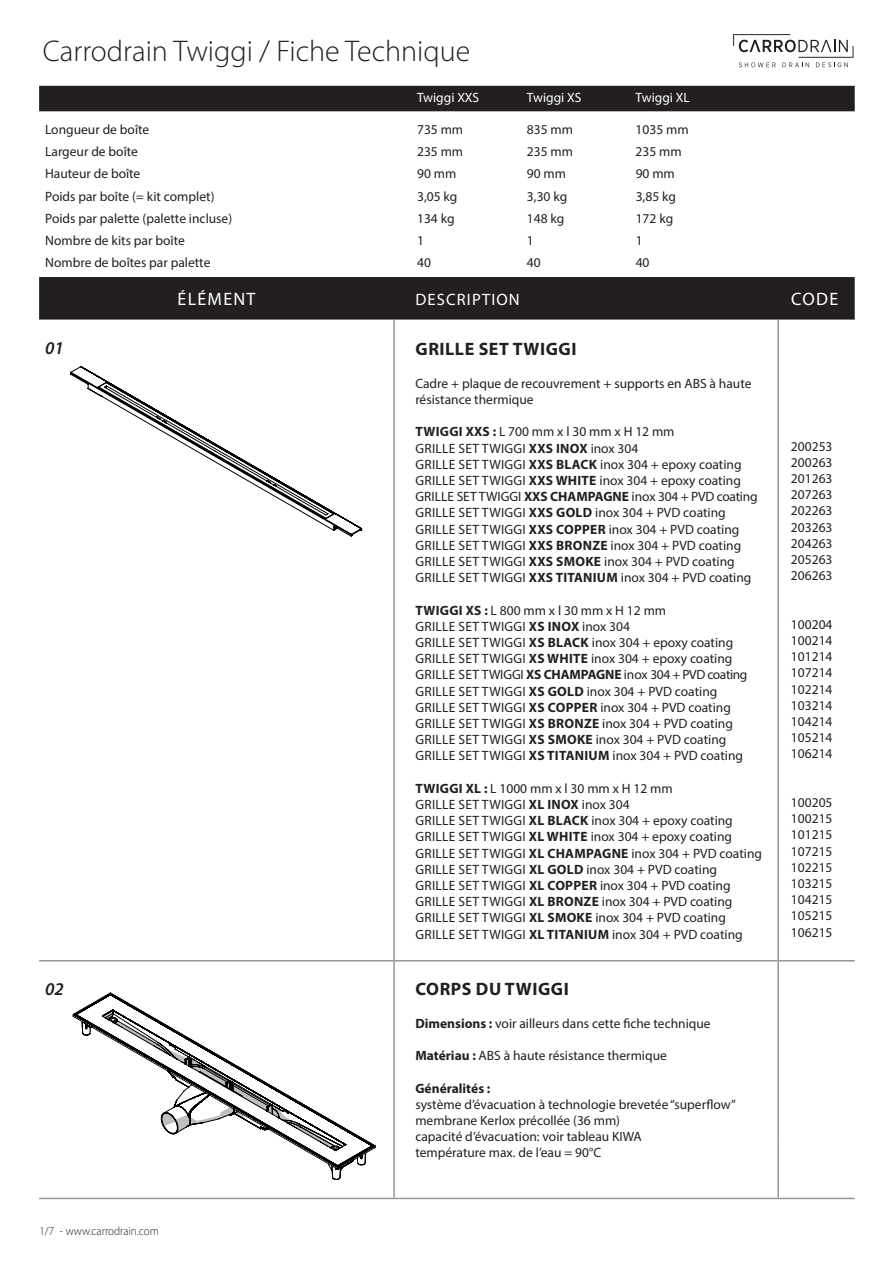
<style>
.page{position:relative;width:893px;height:1263px;background:#fff}
.page>*{position:absolute;margin:0;border:0;box-sizing:border-box;transform-origin:0 0}
.t1{font:300 30px "Myriad Pro";color:#231f20}
.t2{font:700 18px "Myriad Pro";letter-spacing:.03em;color:#231f20}
.t3{font:18px "Myriad Pro";letter-spacing:.07em;color:#fff}
.t4{font:italic 600 18px "Myriad Pro";color:#231f20}
.t5{font:16.5px "Myriad Pro";letter-spacing:.07em;color:#fff}
.t6{font:13.5px/16.2px "Myriad Pro";color:#231f20}
.t7{font:13.5px "Myriad Pro";color:#fff}
.t8{font:700 13.5px "Myriad Pro";color:#231f20}
.t9{font:300 12px "Myriad Pro";color:#231f20;scale:.93 1}
.s1{font-weight:700}
</style>
<div class="page">
<div style="left:39px;top:277px;width:816px;height:43px;background:#231f20"></div>
<hr style="left:393px;top:320px;width:2px;height:640px;background:#939598">
<hr style="left:777px;top:320px;width:2px;height:640px;background:#939598">
<hr style="left:39px;top:960px;width:355px;height:1px;background:#939598">
<hr style="left:394px;top:960px;width:384px;height:1px;background:#939598">
<hr style="left:393px;top:961px;width:2px;height:182px;background:#939598">
<hr style="left:777px;top:961px;width:2px;height:182px;background:#939598">
<hr style="left:393px;top:1143px;width:2px;height:55px;background:#939598">
<hr style="left:777px;top:1143px;width:2px;height:55px;background:#939598">
<hr style="left:778px;top:960px;width:77px;height:1px;background:#939598">
<hr style="left:39px;top:1198px;width:355px;height:1px;background:#939598">
<hr style="left:394px;top:1198px;width:384px;height:1px;background:#939598">
<hr style="left:778px;top:1198px;width:77px;height:1px;background:#939598">
<div style="left:39px;top:86px;width:816px;height:25px;background:#231f20"></div>
<svg style="left:88px;top:386px;width:274px;height:151px"></svg>
<svg style="left:73px;top:994px;width:302px;height:186px"></svg>
<svg style="left:733px;top:34px;width:120px;height:33px"></svg>
<h1 class="t1" style="left:43px;top:33px;width:429px">Carrodrain Twiggi / Fiche Technique</h1>
<p class="t7" style="left:417px;top:89px;width:64px">Twiggi XXS</p>
<p class="t7" style="left:527px;top:89px;width:56px">Twiggi XS</p>
<p class="t7" style="left:636px;top:89px;width:56px">Twiggi XL</p>
<p class="t6" style="left:45px;top:121px;width:106px">Longueur de boîte</p>
<p class="t6" style="left:417px;top:121px;width:48px">735 mm</p>
<p class="t6" style="left:527px;top:121px;width:48px">835 mm</p>
<p class="t6" style="left:636px;top:121px;width:55px">1035 mm</p>
<p class="t6" style="left:45px;top:143px;width:94px">Largeur de boîte</p>
<p class="t6" style="left:417px;top:143px;width:48px">235 mm</p>
<p class="t6" style="left:527px;top:143px;width:48px">235 mm</p>
<p class="t6" style="left:636px;top:143px;width:48px">235 mm</p>
<p class="t6" style="left:45px;top:166px;width:97px">Hauteur de boîte</p>
<p class="t6" style="left:417px;top:166px;width:41px">90 mm</p>
<p class="t6" style="left:527px;top:166px;width:41px">90 mm</p>
<p class="t6" style="left:636px;top:166px;width:41px">90 mm</p>
<p class="t6" style="left:45px;top:188px;width:171px">Poids par boîte (= kit complet)</p>
<p class="t6" style="left:417px;top:188px;width:42px">3,05 kg</p>
<p class="t6" style="left:527px;top:188px;width:42px">3,30 kg</p>
<p class="t6" style="left:636px;top:188px;width:42px">3,85 kg</p>
<p class="t6" style="left:45px;top:210px;width:189px">Poids par palette (palette incluse)</p>
<p class="t6" style="left:417px;top:210px;width:39px">134 kg</p>
<p class="t6" style="left:527px;top:210px;width:39px">148 kg</p>
<p class="t6" style="left:636px;top:210px;width:39px">172 kg</p>
<p class="t6" style="left:45px;top:232px;width:141px">Nombre de kits par boîte</p>
<p class="t6" style="left:417px;top:232px;width:8px">1</p>
<p class="t6" style="left:527px;top:232px;width:8px">1</p>
<p class="t6" style="left:636px;top:232px;width:8px">1</p>
<p class="t6" style="left:45px;top:254px;width:167px">Nombre de boîtes par palette</p>
<p class="t6" style="left:417px;top:254px;width:15px">40</p>
<p class="t6" style="left:527px;top:254px;width:15px">40</p>
<p class="t6" style="left:636px;top:254px;width:15px">40</p>
<h2 class="t3" style="left:178px;top:288px;width:79px">ÉLÉMENT</h2>
<p class="t5" style="left:415px;top:289px;width:106px">DESCRIPTION</p>
<h2 class="t3" style="left:791px;top:288px;width:49px">CODE</h2>
<h2 class="t4" style="left:45px;top:337px;width:20px">01</h2>
<h2 class="t2" style="left:415px;top:337px;width:163px">GRILLE SET TWIGGI</h2>
<p class="t6" style="left:415px;top:375px;width:338px">Cadre + plaque de recouvrement + supports en ABS à haute résistance thermique</p>
<p class="t6" style="left:415px;top:423px;width:344px"><span class="s1">TWIGGI XXS :</span> L 700 mm x l 30 mm x H 12 mm<br>GRILLE SET TWIGGI <span class="s1">XXS INOX</span> inox 304<br>GRILLE SET TWIGGI <span class="s1">XXS BLACK</span> inox 304 + epoxy coating GRILLE SET TWIGGI <span class="s1">XXS WHITE</span> inox 304 + epoxy coating GRILLE SET TWIGGI <span class="s1">XXS CHAMPAGNE</span> inox 304 + PVD coating GRILLE SET TWIGGI <span class="s1">XXS GOLD</span> inox 304 + PVD coating GRILLE SET TWIGGI <span class="s1">XXS COPPER</span> inox 304 + PVD coating GRILLE SET TWIGGI <span class="s1">XXS BRONZE</span> inox 304 + PVD coating GRILLE SET TWIGGI <span class="s1">XXS SMOKE</span> inox 304 + PVD coating GRILLE SET TWIGGI <span class="s1">XXS TITANIUM</span> inox 304 + PVD coating</p>
<p class="t6" style="left:415px;top:602px;width:333px"><span class="s1">TWIGGI XS :</span> L 800 mm x l 30 mm x H 12 mm<br>GRILLE SET TWIGGI <span class="s1">XS INOX</span> inox 304<br>GRILLE SET TWIGGI <span class="s1">XS BLACK</span> inox 304 + epoxy coating GRILLE SET TWIGGI <span class="s1">XS WHITE</span> inox 304 + epoxy coating GRILLE SET TWIGGI <span class="s1">XS CHAMPAGNE</span> inox 304 + PVD coating GRILLE SET TWIGGI <span class="s1">XS GOLD</span> inox 304 + PVD coating GRILLE SET TWIGGI <span class="s1">XS COPPER</span> inox 304 + PVD coating GRILLE SET TWIGGI <span class="s1">XS BRONZE</span> inox 304 + PVD coating GRILLE SET TWIGGI <span class="s1">XS SMOKE</span> inox 304 + PVD coating GRILLE SET TWIGGI <span class="s1">XS TITANIUM</span> inox 304 + PVD coating</p>
<p class="t6" style="left:415px;top:780px;width:348px"><span class="s1">TWIGGI XL :</span> L 1000 mm x l 30 mm x H 12 mm<br>GRILLE SET TWIGGI <span class="s1">XL INOX</span> inox 304<br>GRILLE SET TWIGGI <span class="s1">XL BLACK</span> inox 304 + epoxy coating GRILLE SET TWIGGI <span class="s1">XL WHITE</span> inox 304 + epoxy coating GRILLE SET TWIGGI <span class="s1">XL CHAMPAGNE</span> inox 304 + PVD coating GRILLE SET TWIGGI <span class="s1">XL GOLD</span> inox 304 + PVD coating<br>GRILLE SET TWIGGI <span class="s1">XL COPPER</span> inox 304 + PVD coating GRILLE SET TWIGGI <span class="s1">XL BRONZE</span> inox 304 + PVD coating GRILLE SET TWIGGI <span class="s1">XL SMOKE</span> inox 304 + PVD coating GRILLE SET TWIGGI <span class="s1">XL TITANIUM</span> inox 304 + PVD coating</p>
<h2 class="t4" style="left:45px;top:978px;width:20px">02</h2>
<h2 class="t2" style="left:415px;top:977px;width:155px">CORPS DU TWIGGI</h2>
<p class="t6" style="left:415px;top:1015px;width:297px"><span class="s1">Dimensions :</span> voir ailleurs dans cette fiche technique</p>
<p class="t6" style="left:415px;top:1047px;width:253px"><span class="s1">Matériau :</span> ABS à haute résistance thermique</p>
<p class="t8" style="left:415px;top:1079px;width:77px">Généralités :</p>
<p class="t6" style="left:415px;top:1096px;width:322px">système d’évacuation à technologie brevetée “superflow” membrane Kerlox précollée (36 mm)<br>capacité d’évacuation: voir tableau KIWA<br>température max. de l’eau = 90°C</p>
<p class="t9" style="left:40px;top:1224px;width:130px">1/7 - www.carrodrain.com</p>
<p class="t6" style="left:791px;top:438px;width:43px;text-align:justify">200253<br>200263<br>201263<br>207263<br>202263<br>203263<br>204263<br>205263<br>206263</p>
<p class="t6" style="left:791px;top:616px;width:43px;text-align:justify">100204<br>100214<br>101214<br>107214<br>102214<br>103214<br>104214<br>105214<br>106214</p>
<p class="t6" style="left:791px;top:794px;width:43px;text-align:justify">100205<br>100215<br>101215<br>107215<br>102215<br>103215<br>104215<br>105215<br>106215</p>
</div>
